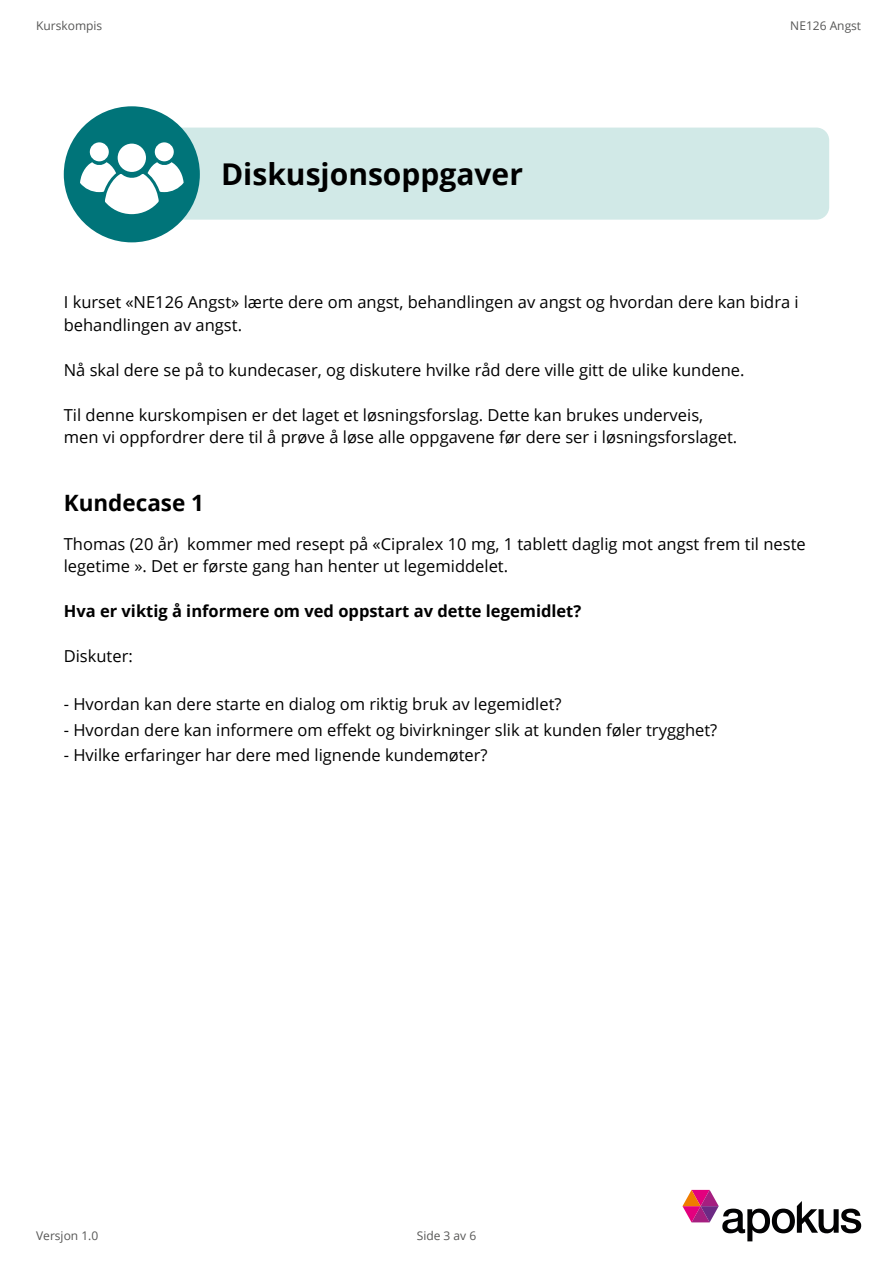
<style>
.page{position:relative;width:893px;height:1263px;background:#fff}
.page>*{position:absolute;margin:0;border:0;box-sizing:border-box;transform-origin:0 0}
.t1{font:700 30px "Open Sans";color:#000}
.t2{font:700 22.5px "Open Sans";color:#000}
.t3{font:16.5px/22.5px "Open Sans";color:#000}
.t4{font:700 16.5px "Open Sans";color:#000}
.t5{font:12px "Open Sans";color:#575756}
</style>
<div class="page">
<svg style="left:682px;top:1190px;width:179px;height:51px"></svg>
<div style="left:108px;top:128px;width:721px;height:92px;background:#d1e9e7;border-radius:13px"></div>
<div style="left:64px;top:106px;width:136px;height:136px;background:#007479;border-radius:50%"></div>
<div style="left:155px;top:142px;width:19px;height:19px;background:#fff;border-radius:50%"></div>
<div style="left:90px;top:142px;width:19px;height:19px;background:#fff;border-radius:50%"></div>
<div style="left:118px;top:144px;width:28px;height:28px;background:#fff;border-radius:50%"></div>
<svg style="left:80px;top:162px;width:104px;height:57px"></svg>
<p class="t5" style="left:36px;top:18px;width:68px">Kurskompis</p>
<h1 class="t1" style="left:221px;top:153px;width:303px">Diskusjonsoppgaver</h1>
<p class="t5" style="left:790px;top:18px;width:72px">NE126 Angst</p>
<p class="t3" style="left:64px;top:290px;width:736px">I kurset «NE126 Angst» lærte dere om angst, behandlingen av angst og hvordan dere kan bidra i behandlingen av angst.</p>
<p class="t3" style="left:64px;top:358px;width:682px">Nå skal dere se på to kundecaser, og diskutere hvilke råd dere ville gitt de ulike kundene.</p>
<p class="t3" style="left:64px;top:403px;width:675px">Til denne kurskompisen er det laget et løsningsforslag. Dette kan brukes underveis, men vi oppfordrer dere til å prøve å løse alle oppgavene før dere ser i løsningsforslaget.</p>
<h2 class="t2" style="left:64px;top:487px;width:142px">Kundecase 1</h2>
<p class="t3" style="left:64px;top:532px;width:743px">Thomas (20 år) kommer med resept på «Cipralex 10 mg, 1 tablett daglig mot angst frem til neste legetime ». Det er første gang han henter ut legemiddelet.</p>
<p class="t4" style="left:64px;top:599px;width:519px">Hva er viktig å informere om ved oppstart av dette legemidlet?</p>
<p class="t3" style="left:64px;top:644px;width:71px">Diskuter:</p>
<p class="t3" style="left:64px;top:692px;width:499px">- Hvordan kan dere starte en dialog om riktig bruk av legemidlet?</p>
<p class="t3" style="left:64px;top:718px;width:655px">- Hvordan dere kan informere om effekt og bivirkninger slik at kunden føler trygghet?</p>
<p class="t3" style="left:64px;top:743px;width:425px">- Hvilke erfaringer har dere med lignende kundemøter?</p>
<p class="t5" style="left:36px;top:1228px;width:64px">Versjon 1.0</p>
<p class="t5" style="left:417px;top:1228px;width:61px">Side 3 av 6</p>
</div>
